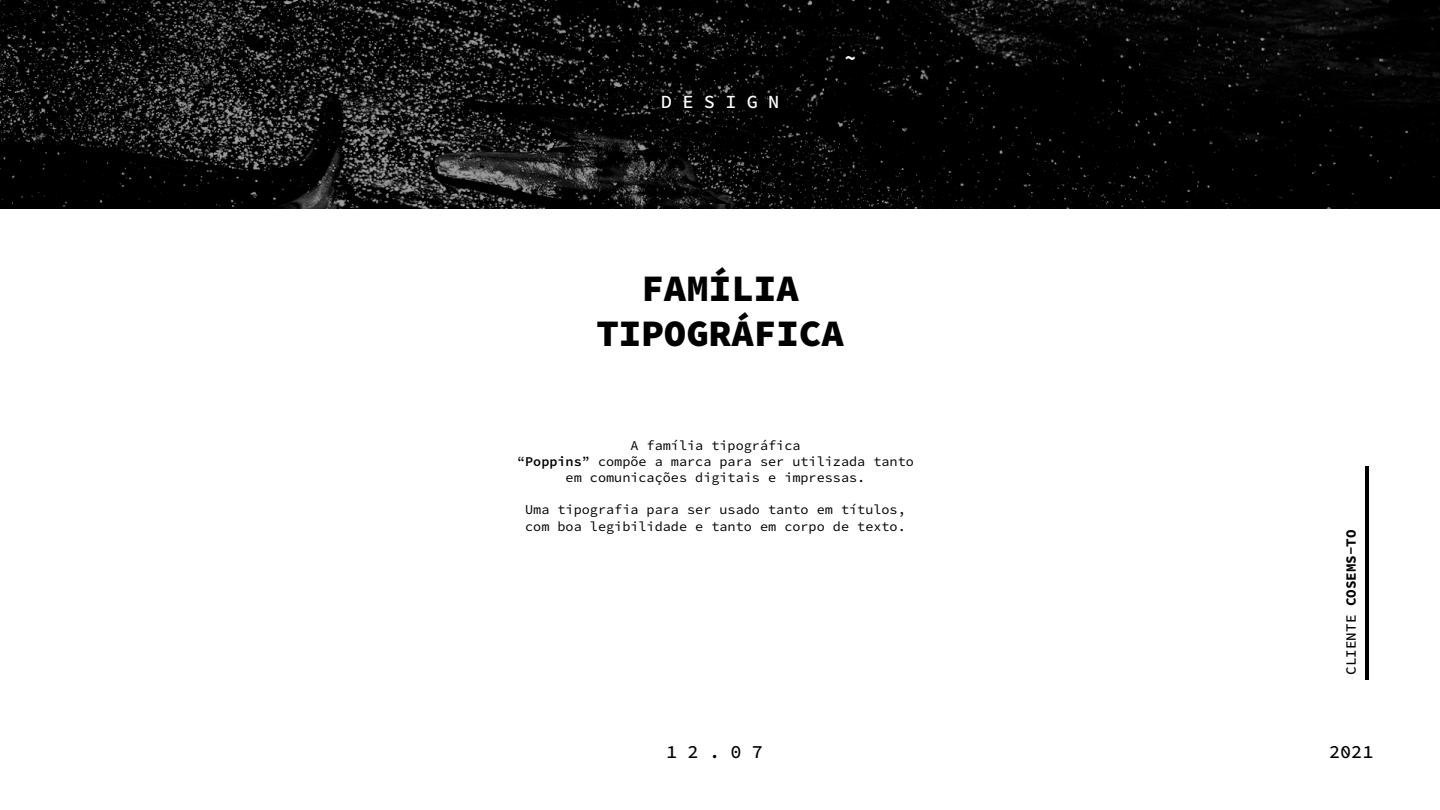
<style>
.page{position:relative;width:1440px;height:810px;background:#fff}
.page>*{position:absolute;margin:0;border:0;box-sizing:border-box;transform-origin:0 0}
.t1{font:37.5px/45px "Source Code Variable";color:#000;text-align:center}
.t2{font:18.6px "Source Code Variable";color:#000}
.t3{font:18.6px "Source Code Variable";letter-spacing:.555em;color:#fff}
.t4{font:14.25px "Source Code Variable";color:#000}
.t5{font:13.5px/16.2px "Source Code Variable";color:#000;text-align:center}
</style>
<div class="page">
<hr style="left:1366px;top:466px;width:3px;height:214px;background:#000">
<img style="left:0;top:0;width:1440px;height:208px">
<h2 class="t3" style="left:661px;top:88px;width:120px">DESIGN</h2>
<h1 class="t1" style="left:596px;top:267px;width:249px">FAMÍLIA<br>TIPOGRÁFICA</h1>
<p class="t5" style="left:517px;top:437px;width:398px">A família tipográfica<br>“Poppins” compõe a marca para ser utilizada tanto em comunicações digitais e impressas.</p>
<p class="t5" style="left:525px;top:502px;width:382px;text-align:left">Uma tipografia para ser usado tanto em títulos, com boa legibilidade e tanto em corpo de texto.</p>
<h2 class="t2" style="left:666px;top:738px;width:98px">12.07</h2>
<p class="t4" style="left:1341px;top:675px;width:147px;rotate:-90deg">CLIENTE COSEMS-TO</p>
<h2 class="t2" style="left:1329px;top:738px;width:46px">2021</h2>
</div>
